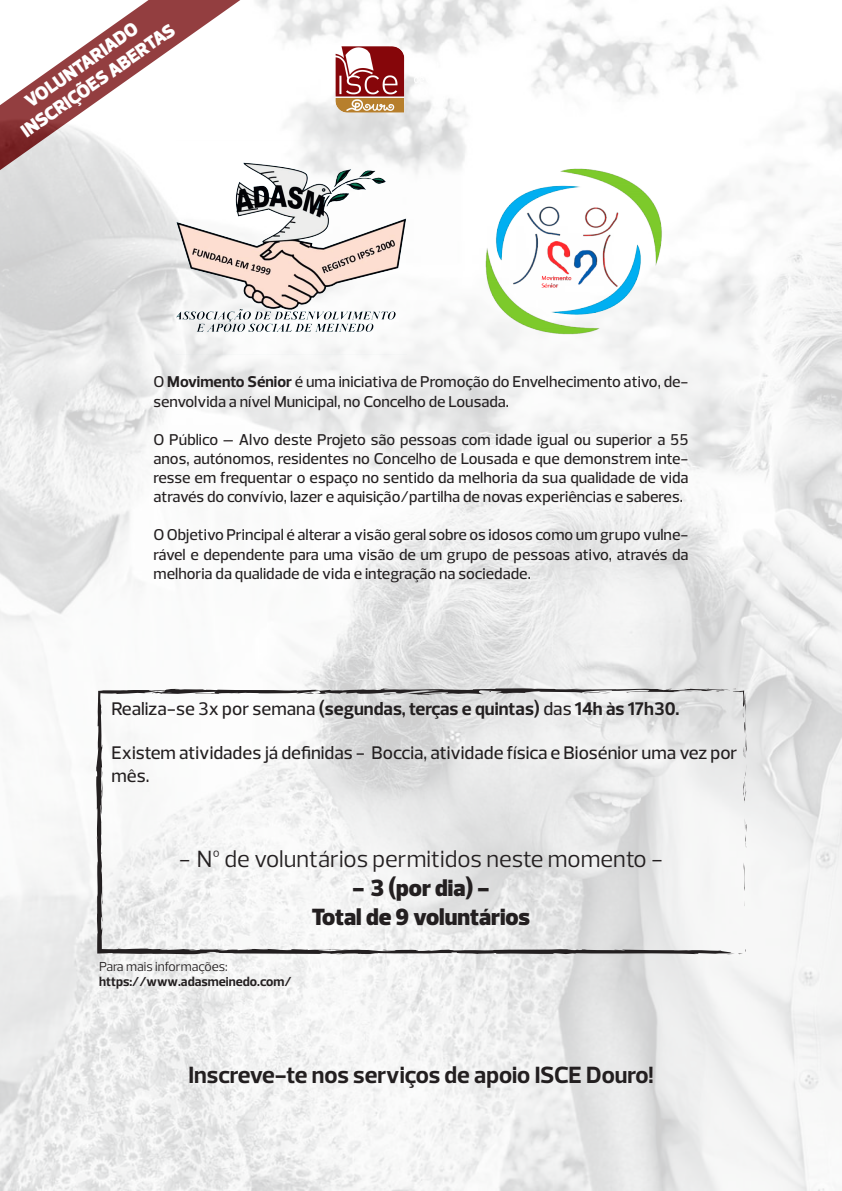
<style>
.page{position:relative;width:842px;height:1191px;background:#fff}
.page>*{position:absolute;margin:0;border:0;box-sizing:border-box;transform-origin:0 0}
.t1{font:23.9px "Prelo";color:#231f20}
.t2{font:700 23.9px "Prelo";color:#231f20}
.t3{font:900 23.9px/28.7px "Prelo";color:#231f20;text-align:center}
.t4{font:900 19px "Prelo";color:#fff}
.t5{font:500 18.6px/22.3px "Prelo";color:#231f20}
.t6{font:700 18.6px "Prelo";color:#231f20}
.t7{font:500 15.9px/19.1px "Prelo";color:#231f20;text-align:justify}
.t8{font:700 13.3px "Prelo";color:#231f20}
.t9{font:13.3px "Prelo";color:#231f20}
.s1{font-weight:700}
.s2{font-weight:500}
</style>
<div class="page">
<img style="left:0;top:0;width:842px;height:1190px">
<img style="left:319px;top:37px;width:204px;height:83px">
<svg style="left:743px;top:862px;width:2px;height:29px"></svg>
<svg style="left:744px;top:818px;width:3px;height:33px"></svg>
<svg style="left:96px;top:688px;width:641px;height:267px"></svg>
<svg style="left:147px;top:691px;width:13px;height:3px"></svg>
<svg style="left:116px;top:948px;width:6px;height:2px"></svg>
<svg style="left:658px;top:688px;width:89px;height:115px"></svg>
<svg style="left:571px;top:689px;width:44px;height:4px"></svg>
<svg style="left:382px;top:688px;width:15px;height:6px"></svg>
<svg style="left:738px;top:947px;width:8px;height:7px"></svg>
<img style="left:177px;top:140px;width:230px;height:215px">
<img style="left:480px;top:158px;width:185px;height:179px">
<p class="t4" style="left:20px;top:93px;width:135px;rotate:-35deg">VOLUNTARIADO</p>
<p class="t4" style="left:16px;top:123px;width:185px;rotate:-35deg">INSCRIÇÕES ABERTAS</p>
<p class="t7" style="left:153px;top:372px;width:537px">O <span class="s1">Movimento Sénior</span> é uma iniciativa de Promoção do Envelhecimento ativo, de&shy;senvolvida a nível Municipal, no Concelho de Lousada.</p>
<p class="t7" style="left:153px;top:430px;width:537px">O Público – Alvo deste Projeto são pessoas com idade igual ou superior a 55 anos, autónomos, residentes no Concelho de Lousada e que demonstrem inte&shy;resse em frequentar o espaço no sentido da melhoria da sua qualidade de vida através do convívio, lazer e aquisição/partilha de novas experiências e saberes.</p>
<p class="t7" style="left:153px;top:525px;width:537px">O Objetivo Principal é alterar a visão geral sobre os idosos como um grupo vulne&shy;rável e dependente para uma visão de um grupo de pessoas ativo, através da melhoria da qualidade de vida e integração na sociedade.</p>
<p class="t6" style="left:111px;top:697px;width:570px"><span class="s2">Realiza-se 3x por semana</span> (segundas, terças e quintas) <span class="s2">das</span> 14h às 17h30.</p>
<p class="t5" style="left:111px;top:742px;width:627px">Existem atividades já definidas - Boccia, atividade física e Biosénior uma vez por mês.</p>
<h1 class="t1" style="left:179px;top:844px;width:486px">- Nº de voluntários permitidos neste momento -</h1>
<h1 class="t3" style="left:312px;top:874px;width:220px">- 3 (por dia) -<br>Total de 9 voluntários</h1>
<p class="t9" style="left:99px;top:958px;width:130px">Para mais informações:</p>
<p class="t8" style="left:99px;top:973px;width:194px">https://www.adasmeinedo.com/</p>
<h1 class="t2" style="left:188px;top:1060px;width:467px">Inscreve-te nos serviços de apoio ISCE Douro!</h1>
</div>
